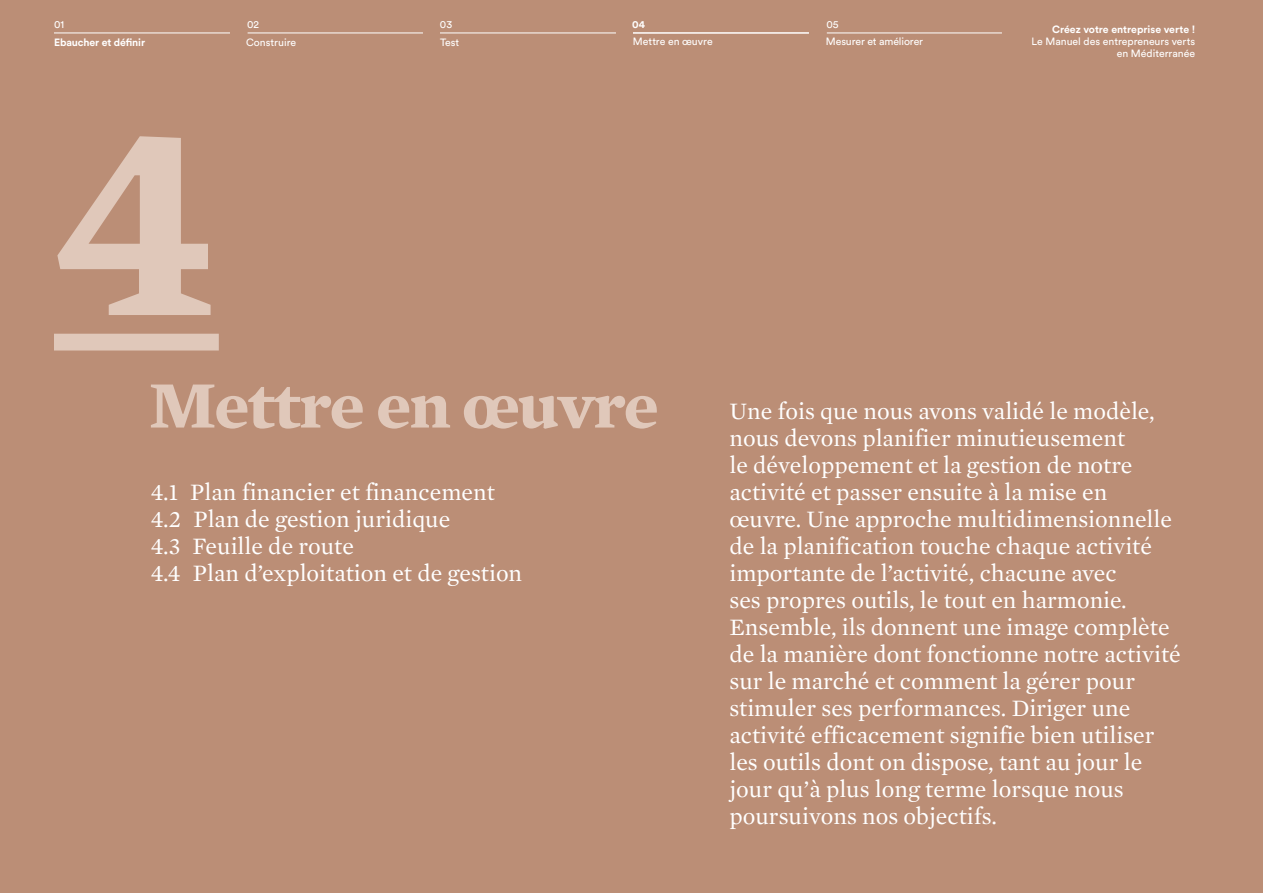
<style>
.page{position:relative;width:1263px;height:893px;background:#bb8e76}
.page>*{position:absolute;margin:0;border:0;box-sizing:border-box;transform-origin:0 0}
.t1{font:700 285.15px "Mercury Text G1";color:#e0c8ba}
.t2{font:700 67.5px "Mercury Text G1";letter-spacing:-.02em;color:#e0c8ba}
.t3{font:24px/27px "Mercury Text G1";color:#fff}
.t4{font:10.5px/12px "Circular Std";color:#fff;text-align:right}
.t5{font:700 10.5px "Circular Std";letter-spacing:-.005em;color:#fff}
</style>
<div class="page">
<hr style="left:54px;top:33px;width:176px;height:1px;background:#fff">
<hr style="left:248px;top:33px;width:175px;height:1px;background:#fff">
<hr style="left:440px;top:33px;width:176px;height:1px;background:#fff">
<hr style="left:633px;top:32px;width:176px;height:2px;background:#fff">
<hr style="left:827px;top:33px;width:175px;height:1px;background:#fff">
<div style="left:54px;top:334px;width:165px;height:16px;background:#e0c8ba"></div>
<p class="t4" style="left:54px;top:18px;width:12px">01</p>
<p class="t4" style="left:247px;top:18px;width:14px">02</p>
<p class="t4" style="left:440px;top:18px;width:14px">03</p>
<p class="t5" style="left:632px;top:17px;width:14px">04</p>
<p class="t4" style="left:826px;top:18px;width:14px">05</p>
<p class="t5" style="left:54px;top:35px;width:93px">Ebaucher et définir</p>
<p class="t4" style="left:246px;top:36px;width:51px">Construire</p>
<p class="t4" style="left:440px;top:36px;width:21px">Test</p>
<p class="t4" style="left:633px;top:36px;width:81px">Mettre en œuvre</p>
<p class="t4" style="left:826px;top:36px;width:99px">Mesurer et améliorer</p>
<h1 class="t1" style="left:54px;top:43px;width:166px">4</h1>
<p class="t5" style="left:1052px;top:22px;width:145px">Créez votre entreprise verte !</p>
<p class="t4" style="left:1031px;top:35px;width:165px">Le Manuel des entrepreneurs verts en Méditerranée</p>
<h2 class="t2" style="left:149px;top:363px;width:511px">Mettre en œuvre</h2>
<p class="t3" style="left:150px;top:478px;width:373px">4.1 Plan financier et financement<br>4.2 Plan de gestion juridique<br>4.3 Feuille de route<br>4.4 Plan d’exploitation et de gestion</p>
<p class="t3" style="left:729px;top:397px;width:453px">Une fois que nous avons validé le modèle, nous devons planifier minutieusement<br>le développement et la gestion de notre activité et passer ensuite à la mise en œuvre. Une approche multidimensionnelle de la planification touche chaque activité importante de l’activité, chacune avec<br>ses propres outils, le tout en harmonie.<br>Ensemble, ils donnent une image complète de la manière dont fonctionne notre activité sur le marché et comment la gérer pour stimuler ses performances. Diriger une activité efficacement signifie bien utiliser les outils dont on dispose, tant au jour le jour qu’à plus long terme lorsque nous poursuivons nos objectifs.</p>
</div>
